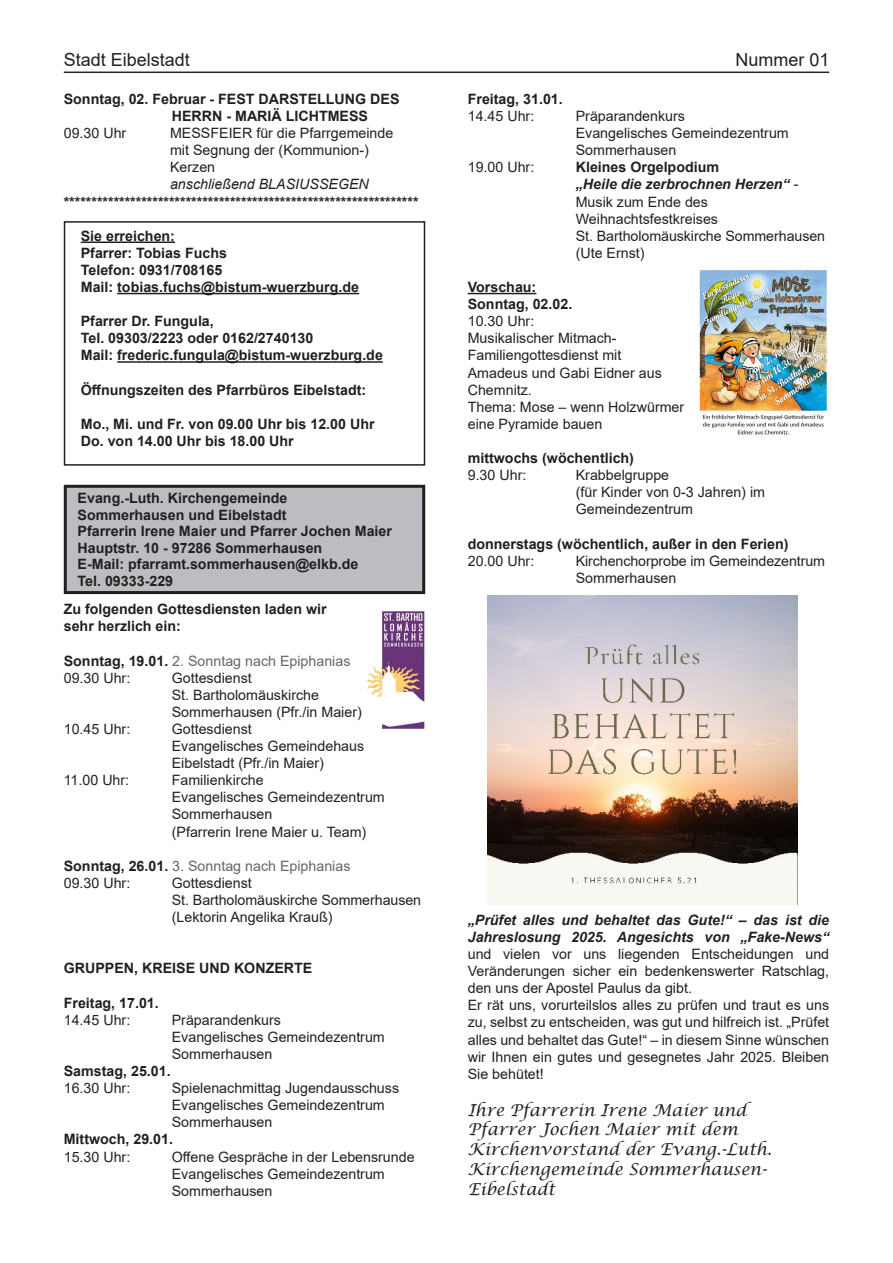
<style>
.page{position:relative;width:893px;height:1263px;background:#fff}
.page>*{position:absolute;margin:0;border:0;box-sizing:border-box;transform-origin:0 0}
.t1{font:18px "Arial";color:#231f20}
.t2{font:italic 16.5px/19.8px "Lucida Calligraphy";color:#231f20}
.t3{font:14.25px/17.1px "Arial";color:#231f20}
.t4{font:700 14.25px/17.1px "Arial";color:#231f20}
.t5{font:14.25px/17.1px "Arial";color:#666}
.t6{font:italic 700 14.25px/17.1px "Arial";color:#231f20}
.t7{font:italic 14.25px "Arial";color:#231f20}
.s1{font-weight:700}
.s2{font-weight:700;font-style:italic}
.s3{font-style:italic}
.s4{font-weight:700;color:#231f20}
.s5{color:#231f20}
</style>
<div class="page">
<hr style="left:64px;top:72px;width:765px;height:1px;background:#231f20">
<hr style="left:81px;top:241px;width:94px;height:2px;background:#231f20">
<hr style="left:117px;top:293px;width:242px;height:1px;background:#231f20">
<hr style="left:117px;top:361px;width:266px;height:2px;background:#231f20">
<div style="left:65px;top:486px;width:359px;height:106px;background:#bcbdc0"></div>
<div style="left:64px;top:485px;width:361px;height:109px;border:3px solid #231f20"></div>
<img style="left:366px;top:611px;width:59px;height:117px">
<hr style="left:468px;top:293px;width:68px;height:1px;background:#231f20">
<img style="left:699px;top:270px;width:129px;height:165px">
<img style="left:488px;top:595px;width:309px;height:310px">
<div style="left:64px;top:221px;width:361px;height:245px;border:2px solid #231f20"></div>
<p class="t1" style="left:64px;top:48px;width:128px">Stadt Eibelstadt</p>
<p class="t1" style="left:735px;top:48px;width:96px">Nummer 01</p>
<p class="t4" style="left:172px;top:91px;width:229px;text-indent:-108px">Sonntag, 02. Februar - FEST DARSTELLUNG DES<br>HERRN - MARIÄ LICHTMESS</p>
<p class="t3" style="left:64px;top:124px;width:64px">09.30 Uhr</p>
<p class="t3" style="left:170px;top:124px;width:225px">MESSFEIER für die Pfarrgemeinde mit Segnung der (Kommunion-)<br>Kerzen</p>
<p class="t7" style="left:170px;top:175px;width:200px">anschließend BLASIUSSEGEN</p>
<p class="t4" style="left:64px;top:193px;width:356px">****************************************************************</p>
<p class="t4" style="left:81px;top:227px;width:280px">Sie erreichen:<br>Pfarrer: Tobias Fuchs<br>Telefon: 0931/708165<br>Mail: tobias.fuchs@bistum-wuerzburg.de</p>
<p class="t4" style="left:81px;top:313px;width:304px">Pfarrer Dr. Fungula,<br>Tel. 09303/2223 oder 0162/2740130<br>Mail: frederic.fungula@bistum-wuerzburg.de</p>
<p class="t4" style="left:81px;top:381px;width:287px">Öffnungszeiten des Pfarrbüros Eibelstadt:</p>
<p class="t4" style="left:81px;top:415px;width:295px">Mo., Mi. und Fr. von 09.00 Uhr bis 12.00 Uhr<br>Do. von 14.00 Uhr bis 18.00 Uhr</p>
<p class="t4" style="left:468px;top:91px;width:97px">Freitag, 31.01.</p>
<p class="t3" style="left:468px;top:107px;width:68px">14.45 Uhr:</p>
<p class="t3" style="left:576px;top:107px;width:215px">Präparandenkurs<br>Evangelisches Gemeindezentrum<br>Sommerhausen</p>
<p class="t3" style="left:468px;top:159px;width:68px">19.00 Uhr:</p>
<p class="t3" style="left:576px;top:159px;width:251px"><span class="s1">Kleines Orgelpodium<br></span><span class="s2">„Heile die zerbrochnen Herzen“</span> <span class="s3">-<br></span>Musik zum Ende des<br>Weihnachtsfestkreises<br>St. Bartholomäuskirche Sommerhausen (Ute Ernst)</p>
<p class="t4" style="left:468px;top:279px;width:106px">Vorschau:<br>Sonntag, 02.02.</p>
<p class="t3" style="left:468px;top:313px;width:218px">10.30 Uhr:<br>Musikalischer Mitmach-<br>Familiengottesdienst mit<br>Amadeus und Gabi Eidner aus<br>Chemnitz.<br>Thema: Mose – wenn Holzwürmer eine Pyramide bauen</p>
<p class="t4" style="left:468px;top:450px;width:168px">mittwochs (wöchentlich)</p>
<p class="t3" style="left:468px;top:466px;width:60px">9.30 Uhr:</p>
<p class="t3" style="left:576px;top:466px;width:191px">Krabbelgruppe<br>(für Kinder von 0-3 Jahren) im<br>Gemeindezentrum</p>
<p class="t4" style="left:468px;top:535px;width:322px">donnerstags (wöchentlich, außer in den Ferien)</p>
<p class="t3" style="left:468px;top:552px;width:68px">20.00 Uhr:</p>
<p class="t3" style="left:576px;top:552px;width:251px">Kirchenchorprobe im Gemeindezentrum<br>Sommerhausen</p>
<p class="t4" style="left:78px;top:490px;width:316px;line-height:16.5px">Evang.-Luth. Kirchengemeinde Sommerhausen und Eibelstadt<br>Pfarrerin Irene Maier und Pfarrer Jochen Maier Hauptstr. 10 - 97286 Sommerhausen<br>E-Mail: pfarramt.sommerhausen@elkb.de<br>Tel. 09333-229</p>
<p class="t4" style="left:64px;top:601px;width:264px">Zu folgenden Gottesdiensten laden wir sehr herzlich ein:</p>
<p class="t5" style="left:64px;top:652px;width:288px"><span class="s4">Sonntag, 19.01.</span> 2. Sonntag nach Epiphanias<br><span class="s5">09.30 Uhr:</span></p>
<p class="t3" style="left:172px;top:669px;width:192px">Gottesdienst<br>St. Bartholomäuskirche<br>Sommerhausen (Pfr./in Maier)</p>
<p class="t3" style="left:64px;top:720px;width:68px">10.45 Uhr:</p>
<p class="t3" style="left:172px;top:720px;width:194px">Gottesdienst<br>Evangelisches Gemeindehaus<br>Eibelstadt (Pfr./in Maier)</p>
<p class="t3" style="left:64px;top:772px;width:67px">11.00 Uhr:</p>
<p class="t3" style="left:172px;top:772px;width:215px">Familienkirche<br>Evangelisches Gemeindezentrum<br>Sommerhausen<br>(Pfarrerin Irene Maier u. Team)</p>
<p class="t5" style="left:64px;top:857px;width:288px"><span class="s4">Sonntag, 26.01.</span> 3. Sonntag nach Epiphanias<br><span class="s5">09.30 Uhr:</span></p>
<p class="t3" style="left:172px;top:874px;width:251px">Gottesdienst<br>St. Bartholomäuskirche Sommerhausen (Lektorin Angelika Krauß)</p>
<p class="t4" style="left:64px;top:960px;width:250px">GRUPPEN, KREISE UND KONZERTE</p>
<p class="t4" style="left:64px;top:994px;width:97px">Freitag, 17.01.</p>
<p class="t3" style="left:64px;top:1011px;width:68px">14.45 Uhr:</p>
<p class="t3" style="left:172px;top:1011px;width:215px">Präparandenkurs<br>Evangelisches Gemeindezentrum<br>Sommerhausen</p>
<p class="t4" style="left:64px;top:1062px;width:108px">Samstag, 25.01.</p>
<p class="t3" style="left:64px;top:1079px;width:68px">16.30 Uhr:</p>
<p class="t3" style="left:172px;top:1079px;width:229px">Spielenachmittag Jugendausschuss<br>Evangelisches Gemeindezentrum<br>Sommerhausen</p>
<p class="t4" style="left:64px;top:1131px;width:111px">Mittwoch, 29.01.</p>
<p class="t3" style="left:64px;top:1148px;width:68px">15.30 Uhr:</p>
<p class="t3" style="left:172px;top:1148px;width:244px">Offene Gespräche in der Lebensrunde<br>Evangelisches Gemeindezentrum<br>Sommerhausen</p>
<p class="t6" style="left:468px;top:912px;width:363px">„Prüfet alles und behaltet das Gute!“ – das ist die<br>Jahreslosung 2025. Angesichts von „Fake-News“</p>
<p class="t3" style="left:468px;top:945px;width:363px">und vielen vor uns liegenden Entscheidungen und Veränderungen sicher ein bedenkenswerter Ratschlag, den uns der Apostel Paulus da gibt.<br>Er rät uns, vorurteilslos alles zu prüfen und traut es uns zu, selbst zu entscheiden, was gut und hilfreich ist. „Prüfet alles und behaltet das Gute!“ – in diesem Sinne wünschen wir Ihnen ein gutes und gesegnetes Jahr 2025. Bleiben Sie behütet!</p>
<p class="t2" style="left:468px;top:1100px;width:306px">Ihre Pfarrerin Irene Maier und<br>Pfarrer Jochen Maier mit dem<br>Kirchenvorstand der Evang.-Luth.<br>Kirchengemeinde Sommerhausen-<br>Eibelstadt</p>
</div>
